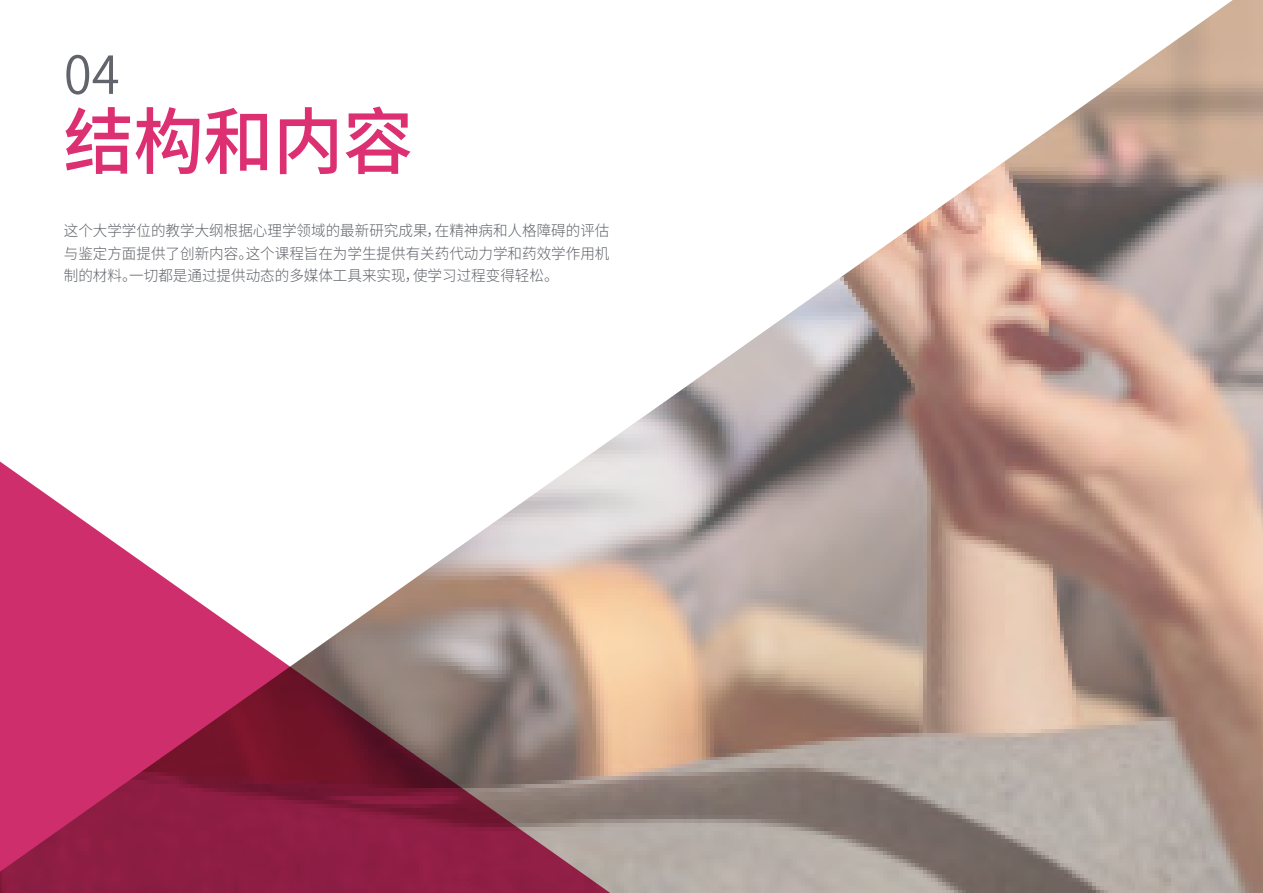
<style>
.page{position:relative;width:1263px;height:893px;background:#fff}
.page>*{position:absolute;margin:0;border:0;box-sizing:border-box;transform-origin:0 0}
.t1{font:500 72px "Source Han Sans CN";color:#dc3072}
.t2{font:52.5px "Source Han Sans CN";color:#61646a}
.t3{font:300 15px/22.5px "Source Han Sans CN";color:#61646a;text-align:justify}
</style>
<div class="page">
<img style="left:602px;top:0;width:661px;height:893px">
<svg style="left:0;top:446px;width:640px;height:447px"></svg>
<h2 class="t2" style="left:64px;top:45px;width:57px">04</h2>
<h1 class="t1" style="left:64px;top:101px;width:351px">结构和内容</h1>
<p class="t3" style="left:64px;top:220px;width:547px">这个大学学位的教学大纲根据心理学领域的最新研究成果，在精神病和人格障碍的评估与鉴定方面提供了创新内容。这个课程旨在为学生提供有关药代动力学和药效学作用机制的材料。一切都是通过提供动态的多媒体工具来实现，使学习过程变得轻松。</p>
</div>
